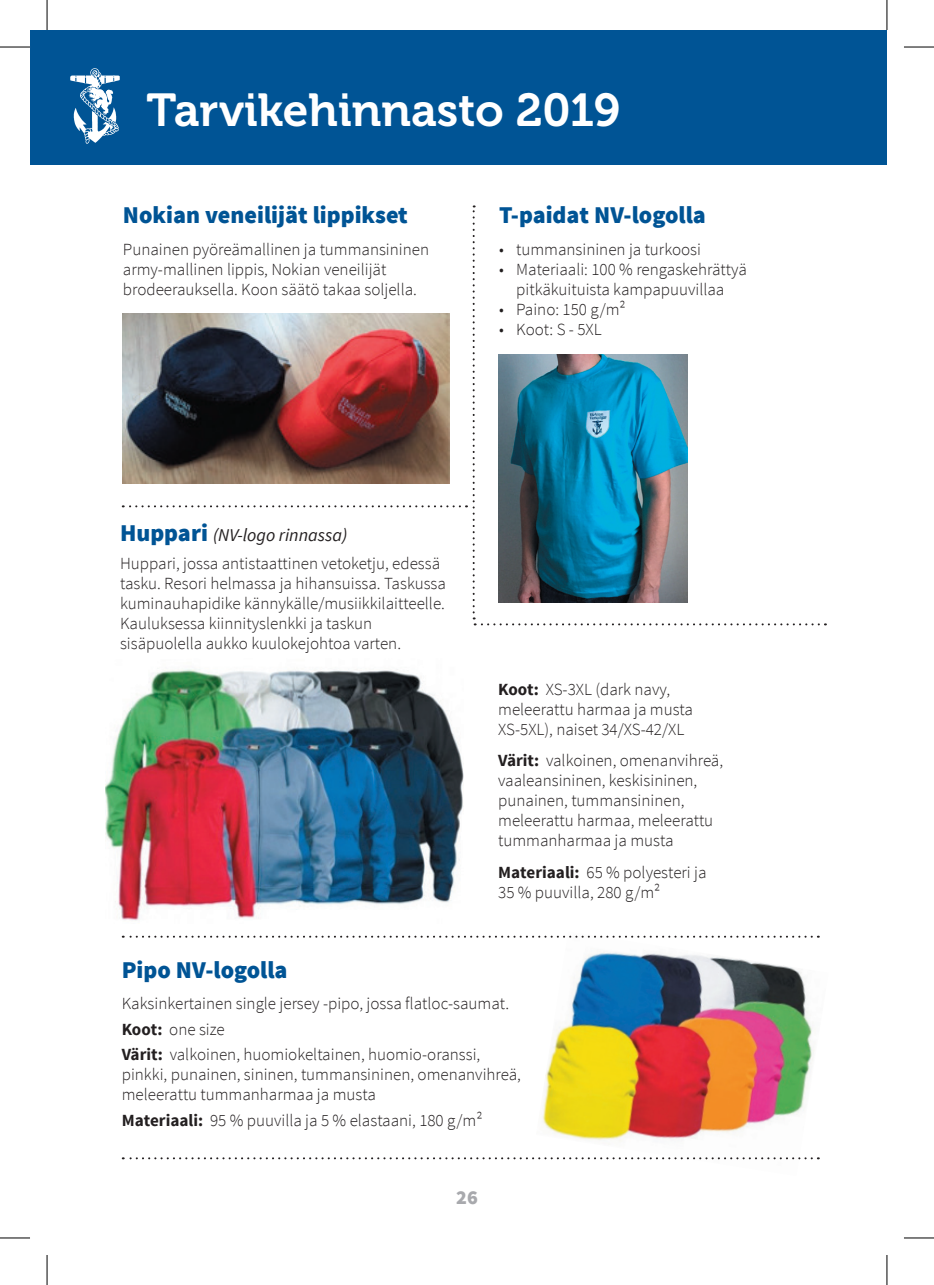
<style>
.page{position:relative;width:934px;height:1285px;background:#fff}
.page>*{position:absolute;margin:0;border:0;box-sizing:border-box;transform-origin:0 0}
.t1{font:46px "Museo 700";color:#fff}
.t2{font:900 24px "Source Sans Pro";color:#005495}
.t3{font:900 20px "Source Sans Pro";color:#a8a9ad}
.t4{font:italic 18px "Source Sans Pro";color:#231f20}
.t5{font:300 17px/20px "Source Sans Pro";color:#231f20}
.s1{font-weight:900;font-style:normal;font-size:24px;color:#005495}
.s2{font-weight:700}
</style>
<div class="page">
<img style="left:538px;top:935px;width:282px;height:225px">
<div style="left:30px;top:30px;width:856px;height:135px;background:#005495"></div>
<img style="left:70px;top:68px;width:50px;height:76px">
<img style="left:123px;top:313px;width:326px;height:171px">
<svg style="left:123px;top:505px;width:337px;height:2px"></svg>
<svg style="left:123px;top:935px;width:688px;height:2px"></svg>
<svg style="left:123px;top:1157px;width:688px;height:2px"></svg>
<svg style="left:466px;top:205px;width:352px;height:420px"></svg>
<img style="left:105px;top:669px;width:358px;height:252px">
<hr style="left:0;top:47px;width:30px;height:1px;background:#000">
<hr style="left:903px;top:47px;width:30px;height:1px;background:#000">
<hr style="left:0;top:1237px;width:30px;height:1px;background:#000">
<hr style="left:903px;top:1237px;width:30px;height:1px;background:#000">
<hr style="left:47px;top:0;width:1px;height:30px;background:#000">
<hr style="left:47px;top:1255px;width:1px;height:30px;background:#000">
<hr style="left:886px;top:0;width:1px;height:30px;background:#000">
<hr style="left:886px;top:1255px;width:1px;height:30px;background:#000">
<h1 class="t1" style="left:146px;top:85px;width:475px">Tarvikehinnasto 2019</h1>
<h2 class="t2" style="left:123px;top:200px;width:286px">Nokian veneilijät lippikset</h2>
<p class="t5" style="left:123px;top:239px;width:307px">Punainen pyöreämallinen ja tummansininen army-mallinen lippis, Nokian veneilijät brodeerauksella. Koon säätö takaa soljella.</p>
<h2 class="t2" style="left:499px;top:200px;width:208px">T-paidat NV-logolla</h2>
<p class="t5" style="left:499px;top:239px;width:203px">• tummansininen ja turkoosi</p>
<p class="t5" style="left:499px;top:259px;width:249px;text-align:center">• Materiaali: 100 % rengaskehrättyä pitkäkuituista kampapuuvillaa</p>
<p class="t5" style="left:499px;top:299px;width:128px">• Paino: 150 g/m²</p>
<p class="t5" style="left:499px;top:319px;width:104px">• Koot: S - 5XL</p>
<p class="t4" style="left:120px;top:523px;width:229px"><span class="s1">Huppari</span> (NV-logo rinnassa)</p>
<p class="t5" style="left:120px;top:553px;width:327px">Huppari, jossa antistaattinen vetoketju, edessä tasku. Resori helmassa ja hihansuissa. Taskussa kuminauhapidike kännykälle/musiikkilaitteelle.<br>Kauluksessa kiinnityslenkki ja taskun sisäpuolella aukko kuulokejohtoa varten.</p>
<p class="t5" style="left:498px;top:679px;width:196px"><span class="s2">Koot:</span> XS-3XL (dark navy, meleerattu harmaa ja musta<br>XS-5XL), naiset 34/XS-42/XL</p>
<p class="t5" style="left:498px;top:751px;width:226px"><span class="s2">Värit:</span> valkoinen, omenanvihreä, vaaleansininen, keskisininen, punainen, tummansininen, meleerattu harmaa, meleerattu tummanharmaa ja musta</p>
<p class="t5" style="left:498px;top:862px;width:210px"><span class="s2">Materiaali:</span> 65 % polyesteri ja<br>35 % puuvilla, 280 g/m²</p>
<h2 class="t2" style="left:122px;top:954px;width:167px">Pipo NV-logolla</h2>
<p class="t5" style="left:122px;top:990px;width:389px;line-height:25.6px">Kaksinkertainen single jersey -pipo, jossa flatloc-saumat.<br><span class="s2">Koot:</span> one size<br><span class="s2">Värit:</span> valkoinen, huomiokeltainen, huomio-oranssi,</p>
<p class="t5" style="left:122px;top:1064px;width:400px">pinkki, punainen, sininen, tummansininen, omenanvihreä, meleerattu tummanharmaa ja musta</p>
<p class="t5" style="left:122px;top:1110px;width:362px"><span class="s2">Materiaali:</span> 95 % puuvilla ja 5 % elastaani, 180 g/m²</p>
<p class="t3" style="left:456px;top:1184px;width:23px">26</p>
</div>
